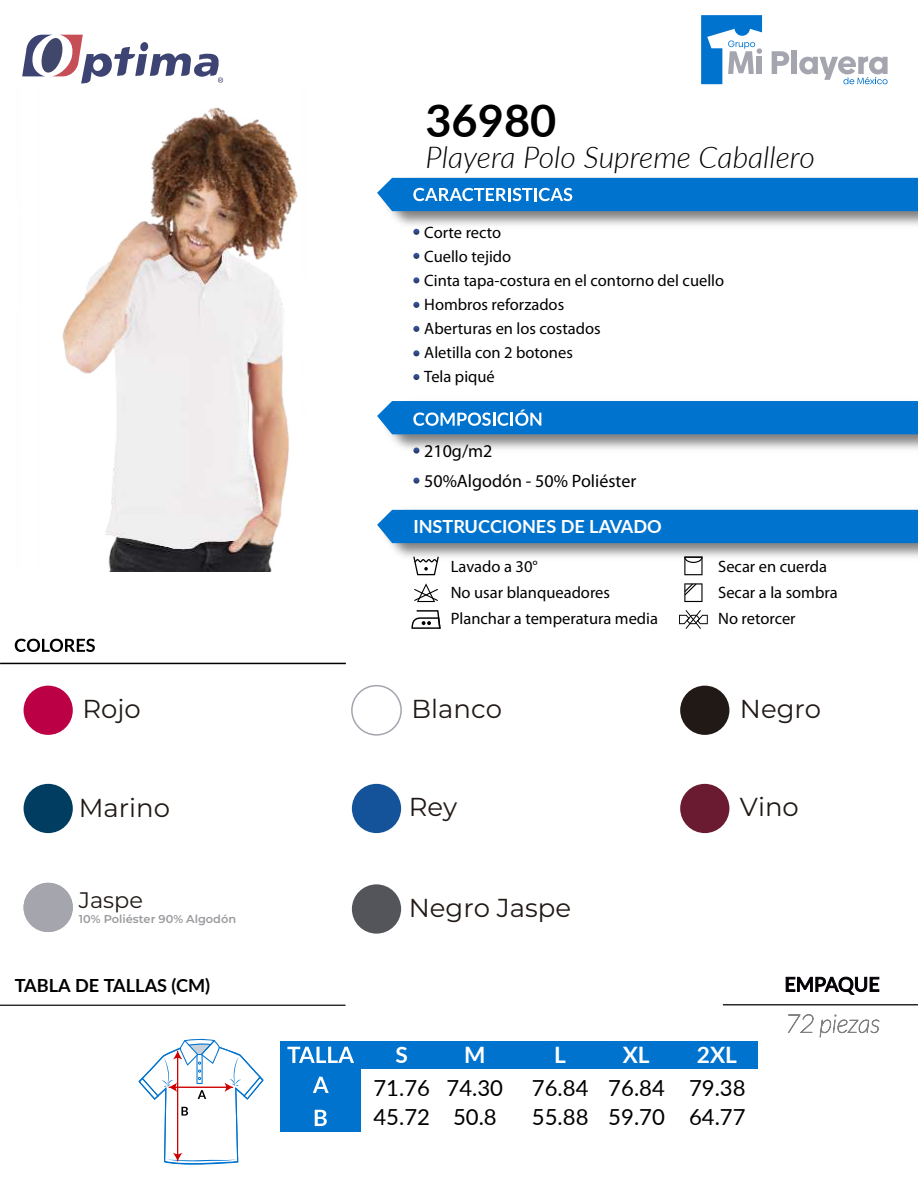
<style>
.page{position:relative;width:918px;height:1188px;background:#fff}
.page>*{position:absolute;margin:0;border:0;box-sizing:border-box;transform-origin:0 0}
.t1{font:700 45.15px "Lato";color:#000}
.t2{font:italic 300 30.15px "Lato";color:#000}
.t3{font:25.95px "Montserrat";color:#211915}
.t4{font:700 22.65px "Lato";color:#fff}
.t5{font:22.5px "Montserrat";color:#211915}
.t6{font:22.2px/29.2px "Lato";color:#000}
.t7{font:700 18.15px "Lato";color:#fff}
.t8{font:700 18.15px "Lato";color:#000}
.t9{font:18px/30px "Myriad Pro";color:#000}
.t10{font:16.5px/24px "Myriad Pro";color:#000}
.t11{font:600 11.4px "Montserrat";color:#9b9a9f}
</style>
<div class="page">
<svg style="left:413px;top:253px;width:6px;height:6px"></svg>
<svg style="left:413px;top:277px;width:6px;height:6px"></svg>
<svg style="left:413px;top:302px;width:6px;height:6px"></svg>
<svg style="left:413px;top:326px;width:6px;height:6px"></svg>
<svg style="left:413px;top:350px;width:6px;height:6px"></svg>
<svg style="left:413px;top:374px;width:6px;height:6px"></svg>
<img style="left:62px;top:107px;width:236px;height:464px">
<hr style="left:723px;top:1004px;width:195px;height:1px;background:#000">
<svg style="left:786px;top:976px;width:93px;height:19px"></svg>
<svg style="left:772px;top:51px;width:17px;height:23px"></svg>
<div style="left:791px;top:50px;width:6px;height:24px;background:#a4a5ae"></div>
<svg style="left:701px;top:15px;width:61px;height:69px"></svg>
<svg style="left:799px;top:56px;width:89px;height:28px"></svg>
<svg style="left:15px;top:639px;width:80px;height:13px"></svg>
<hr style="left:0;top:663px;width:346px;height:1px;background:#000">
<hr style="left:0;top:1005px;width:346px;height:1px;background:#000">
<img style="left:390px;top:177px;width:528px;height:56px">
<img style="left:390px;top:434px;width:528px;height:18px">
<img style="left:390px;top:509px;width:528px;height:48px">
<div style="left:377px;top:510px;width:541px;height:33px;background:#0073ce"></div>
<svg style="left:377px;top:178px;width:541px;height:33px;background:#107bd1"></svg>
<svg style="left:377px;top:401px;width:541px;height:33px;background:#0e7ad0"></svg>
<svg style="left:787px;top:1014px;width:93px;height:24px"></svg>
<svg style="left:413px;top:557px;width:26px;height:18px"></svg>
<svg style="left:413px;top:447px;width:6px;height:7px"></svg>
<svg style="left:413px;top:478px;width:6px;height:6px"></svg>
<div style="left:280px;top:1041px;width:477px;height:27px;background:#0073ce"></div>
<div style="left:280px;top:1041px;width:81px;height:91px;background:#0073ce"></div>
<svg style="left:287px;top:1047px;width:67px;height:16px"></svg>
<svg style="left:313px;top:1077px;width:16px;height:16px"></svg>
<svg style="left:315px;top:1110px;width:12px;height:16px"></svg>
<svg style="left:414px;top:583px;width:24px;height:19px"></svg>
<svg style="left:411px;top:610px;width:30px;height:19px"></svg>
<svg style="left:684px;top:557px;width:19px;height:18px"></svg>
<svg style="left:679px;top:610px;width:29px;height:19px"></svg>
<svg style="left:684px;top:583px;width:19px;height:19px"></svg>
<svg style="left:22px;top:35px;width:201px;height:49px"></svg>
<div style="left:24px;top:686px;width:49px;height:49px;background:#bc0046;border-radius:50%"></div>
<div style="left:352px;top:884px;width:49px;height:50px;background:#54555a;border-radius:50%"></div>
<div style="left:352px;top:784px;width:49px;height:49px;background:#14539a;border-radius:50%"></div>
<div style="left:24px;top:784px;width:49px;height:49px;background:#003d60;border-radius:50%"></div>
<div style="left:680px;top:686px;width:49px;height:49px;background:#211915;border-radius:50%"></div>
<div style="left:351px;top:685px;width:51px;height:51px;border:2px solid #a4a5ae;border-radius:50%"></div>
<div style="left:680px;top:784px;width:49px;height:49px;background:#6b1b31;border-radius:50%"></div>
<div style="left:24px;top:883px;width:49px;height:49px;background:#a5a5ae;border-radius:50%"></div>
<svg style="left:138px;top:1038px;width:126px;height:127px"></svg>
<h1 class="t1" style="left:425px;top:88px;width:132px">36980</h1>
<h2 class="t2" style="left:425px;top:136px;width:391px">Playera Polo Supreme Caballero</h2>
<p class="t10" style="left:424px;top:220px;width:301px">Corte recto<br>Cuello tejido<br>Cinta tapa-costura en el contorno del cuello<br>Hombros reforzados<br>Aberturas en los costados<br>Aletilla con 2 botones<br>Tela piqué</p>
<p class="t9" style="left:424px;top:436px;width:213px">210g/m2<br>50%Algodón - 50% Poliéster</p>
<p class="t7" style="left:413px;top:513px;width:250px">INSTRUCCIONES DE LAVADO</p>
<h3 class="t3" style="left:82px;top:691px;width:60px">Rojo</h3>
<p class="t10" style="left:451px;top:554px;width:161px;line-height:25.5px">Lavado a 30°<br>No usar blanqueadores</p>
<p class="t10" style="left:718px;top:554px;width:110px">Secar en cuerda</p>
<p class="t10" style="left:718px;top:607px;width:79px">No retorcer</p>
<p class="t10" style="left:718px;top:580px;width:121px">Secar a la sombra</p>
<p class="t10" style="left:451px;top:607px;width:209px">Planchar a temperatura media</p>
<h3 class="t3" style="left:412px;top:691px;width:92px">Blanco</h3>
<h3 class="t3" style="left:740px;top:691px;width:83px">Negro</h3>
<h3 class="t3" style="left:79px;top:791px;width:93px">Marino</h3>
<h3 class="t3" style="left:409px;top:790px;width:50px">Rey</h3>
<h3 class="t5" style="left:79px;top:885px;width:66px">Jaspe</h3>
<p class="t11" style="left:79px;top:911px;width:159px">10% Poliéster 90% Algodón</p>
<p class="t8" style="left:15px;top:972px;width:197px">TABLA DE TALLAS (CM)</p>
<h3 class="t3" style="left:409px;top:890px;width:164px">Negro Jaspe</h3>
<h3 class="t3" style="left:740px;top:790px;width:60px">Vino</h3>
<h3 class="t4" style="left:395px;top:1038px;width:14px">S</h3>
<h3 class="t4" style="left:464px;top:1038px;width:23px">M</h3>
<h3 class="t4" style="left:554px;top:1038px;width:13px">L</h3>
<h3 class="t4" style="left:623px;top:1038px;width:28px">XL</h3>
<h3 class="t4" style="left:697px;top:1038px;width:42px">2XL</h3>
<h3 class="t6" style="left:373px;top:1073px;width:58px">71.76<br>45.72</h3>
<h3 class="t6" style="left:447px;top:1073px;width:58px">74.30<br>50.8</h3>
<h3 class="t6" style="left:532px;top:1073px;width:58px">76.84<br>55.88</h3>
<h3 class="t6" style="left:608px;top:1073px;width:58px">76.84<br>59.70</h3>
<h3 class="t6" style="left:689px;top:1073px;width:58px">79.38<br>64.77</h3>
</div>
